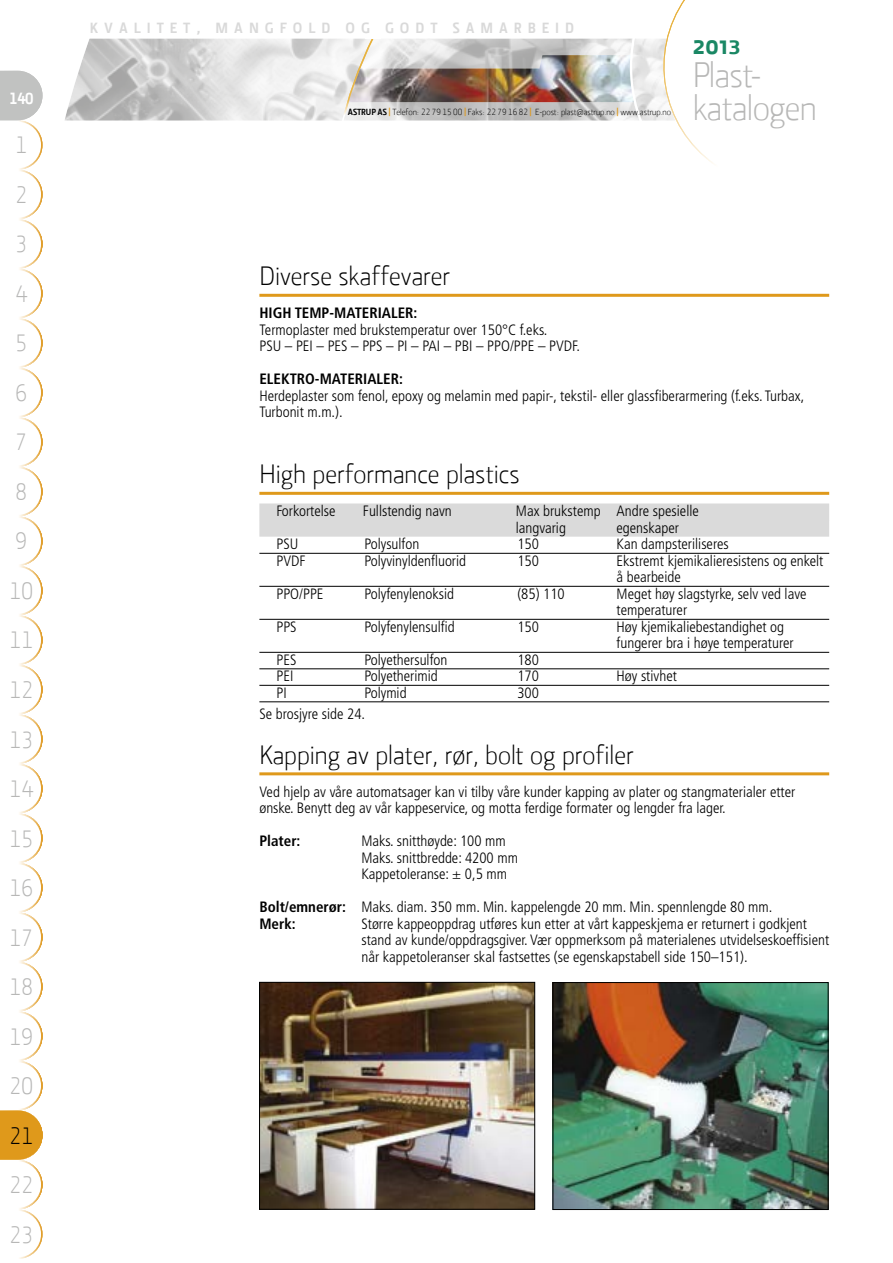
<style>
.page{position:relative;width:893px;height:1263px;background:#fff}
.page>*{position:absolute;margin:0;border:0;box-sizing:border-box;transform-origin:0 0}
.t1{font:300 36px/33px "Section";letter-spacing:-.02em;color:#b7b7b6}
.t2{font:300 27px "Section";color:#000}
.t3{font:700 27px "Section";color:#1a8764}
.t4{font:24px/49.5px "Section Light Caps";letter-spacing:-.02em;color:#b7b7b6}
.t5{font:24px "Section Light Caps";color:#000}
.t6{font:16.5px "Section Bold Caps";color:#fff}
.t7{font:300 condensed 15px/16.5px "Frutiger LT Std";color:#000}
.t8{font:700 condensed 15px "Frutiger LT Std";color:#000}
.t9{font:700 15px "Section";letter-spacing:.4em;color:#d9d9d9}
.t10{font:300 9px "Section";letter-spacing:-.01em;color:#000}
.s1{font-weight:700}
.s2{font-weight:900;color:#df991b}
.s3{font-family:"Section Light Caps";font-weight:400}
.s4{font-family:"Section Bold Caps";font-weight:400;font-size:19.95px}
</style>
<div class="page">
<svg style="left:109px;top:39px;width:230px;height:81px"></svg>
<img style="left:339px;top:38px;width:290px;height:83px">
<svg style="left:629px;top:38px;width:19px;height:83px"></svg>
<svg style="left:648px;top:0;width:65px;height:163px"></svg>
<div style="left:366px;top:34px;width:15px;height:5px;background:#fff"></div>
<svg style="left:65px;top:38px;width:44px;height:83px"></svg>
<svg style="left:0;top:70px;width:43px;height:1189px"></svg>
<hr style="left:259px;top:294px;width:570px;height:3px;background:#df991b">
<hr style="left:259px;top:492px;width:570px;height:3px;background:#df991b">
<div style="left:259px;top:503px;width:570px;height:17px;background:#dadada"></div>
<div style="left:259px;top:520px;width:570px;height:17px;background:#dadada"></div>
<hr style="left:259px;top:553px;width:570px;height:1px;background:#000">
<hr style="left:259px;top:586px;width:570px;height:1px;background:#000">
<hr style="left:259px;top:619px;width:570px;height:1px;background:#000">
<hr style="left:259px;top:652px;width:570px;height:1px;background:#000">
<hr style="left:259px;top:668px;width:570px;height:1px;background:#000">
<hr style="left:259px;top:685px;width:570px;height:1px;background:#000">
<hr style="left:259px;top:701px;width:570px;height:1px;background:#000">
<hr style="left:259px;top:772px;width:570px;height:3px;background:#df991b">
<img style="left:261px;top:984px;width:272px;height:223px">
<div style="left:259px;top:982px;width:276px;height:227px;border:1px solid #000"></div>
<img style="left:555px;top:984px;width:271px;height:224px">
<div style="left:553px;top:982px;width:275px;height:228px;border:1px solid #000"></div>
<p class="t6" style="left:9px;top:88px;width:26px">140</p>
<h3 class="t4" style="left:9px;top:120px;width:25px">1<br>2<br>3<br>4<br>5<br>6<br>7<br>8<br>9<br>10<br>11<br>12<br>13<br>14<br>15<br>16<br>17<br>18<br>19<br>20</h3>
<h3 class="t5" style="left:9px;top:1122px;width:25px">21</h3>
<h3 class="t4" style="left:9px;top:1160px;width:25px">22<br>23</h3>
<p class="t9" style="left:90px;top:19px;width:486px">KVALITET, MANGFOLD OG GODT SAMARBEID</p>
<p class="t10" style="left:348px;top:107px;width:325px"><span class="s1">ASTRUP AS</span> <span class="s2">|</span> Telefon: <span class="s3">22 79 15 00</span> <span class="s2">|</span> Faks: <span class="s3">22 79 16 82</span> <span class="s2">|</span> E-post: plast@astrup.no <span class="s2">|</span> www.astrup.no</p>
<h2 class="t3" style="left:693px;top:29px;width:50px">201<span class="s4">3</span></h2>
<h1 class="t1" style="left:693px;top:59px;width:126px">Plast&shy;katalogen</h1>
<h2 class="t2" style="left:259px;top:261px;width:192px">Diverse skaffevarer</h2>
<p class="t8" style="left:259px;top:304px;width:160px">HIGH TEMP-MATERIALER:</p>
<p class="t7" style="left:259px;top:322px;width:322px">Termoplaster med brukstemperatur over 150°C f.eks.<br>PSU – PEI – PES – PPS – PI – PAI – PBI – PPO/PPE – PVDF.</p>
<p class="t8" style="left:259px;top:370px;width:145px">ELEKTRO-MATERIALER:</p>
<p class="t7" style="left:259px;top:388px;width:546px">Herdeplaster som fenol, epoxy og melamin med papir-, tekstil- eller glassfiberarmering (f.eks. Turbax,<br>Turbonit m.m.).</p>
<h2 class="t2" style="left:259px;top:459px;width:262px">High performance plastics</h2>
<p class="t7" style="left:276px;top:503px;width:61px">Forkortelse</p>
<p class="t7" style="left:363px;top:503px;width:90px">Fullstendig navn</p>
<p class="t7" style="left:516px;top:503px;width:184px">Max brukstemp Andre spesielle langvarig</p>
<p class="t7" style="left:617px;top:520px;width:64px">egenskaper</p>
<p class="t7" style="left:276px;top:536px;width:23px">PSU</p>
<p class="t7" style="left:364px;top:536px;width:57px">Polysulfon</p>
<p class="t7" style="left:517px;top:536px;width:23px">150</p>
<p class="t7" style="left:617px;top:536px;width:114px">Kan dampsteriliseres</p>
<p class="t7" style="left:276px;top:553px;width:31px">PVDF</p>
<p class="t7" style="left:364px;top:553px;width:103px">Polyvinyldenfluorid</p>
<p class="t7" style="left:517px;top:553px;width:23px">150</p>
<p class="t7" style="left:617px;top:553px;width:208px">Ekstremt kjemikalieresistens og enkelt å bearbeide</p>
<p class="t7" style="left:276px;top:586px;width:49px">PPO/PPE</p>
<p class="t7" style="left:364px;top:586px;width:91px">Polyfenylenoksid</p>
<p class="t7" style="left:517px;top:586px;width:49px">(85) 110</p>
<p class="t7" style="left:617px;top:586px;width:191px">Meget høy slagstyrke, selv ved lave temperaturer</p>
<p class="t7" style="left:276px;top:619px;width:22px">PPS</p>
<p class="t7" style="left:364px;top:619px;width:92px">Polyfenylensulfid</p>
<p class="t7" style="left:517px;top:619px;width:23px">150</p>
<p class="t7" style="left:617px;top:619px;width:179px">Høy kjemikaliebestandighet og fungerer bra i høye temperaturer</p>
<p class="t7" style="left:276px;top:652px;width:21px">PES</p>
<p class="t7" style="left:364px;top:652px;width:85px">Polyethersulfon</p>
<p class="t7" style="left:517px;top:652px;width:23px">180</p>
<p class="t7" style="left:276px;top:668px;width:18px">PEI</p>
<p class="t7" style="left:364px;top:668px;width:75px">Polyetherimid</p>
<p class="t7" style="left:517px;top:668px;width:23px">170</p>
<p class="t7" style="left:617px;top:668px;width:62px">Høy stivhet</p>
<p class="t7" style="left:276px;top:685px;width:12px">PI</p>
<p class="t7" style="left:364px;top:685px;width:44px">Polymid</p>
<p class="t7" style="left:517px;top:685px;width:23px">300</p>
<p class="t7" style="left:259px;top:706px;width:107px">Se brosjyre side 24.</p>
<h2 class="t2" style="left:259px;top:739px;width:376px">Kapping av plater, rør, bolt og profiler</h2>
<p class="t7" style="left:259px;top:784px;width:537px">Ved hjelp av våre automatsager kan vi tilby våre kunder kapping av plater og stangmaterialer etter ønske. Benytt deg av vår kappeservice, og motta ferdige formater og lengder fra lager.</p>
<p class="t8" style="left:259px;top:832px;width:43px">Plater:</p>
<p class="t7" style="left:361px;top:833px;width:158px">Maks. snitthøyde: 100 mm<br>Maks. snittbredde: 4200 mm<br>Kappetoleranse: ± 0,5 mm</p>
<p class="t7" style="left:259px;top:899px;width:514px"><span class="s1">Bolt/emnerør:</span> Maks. diam. 350 mm. Min. kappelengde 20 mm. Min. spennlengde 80 mm.<br><span class="s1">Merk:</span></p>
<p class="t7" style="left:361px;top:916px;width:469px">Større kappeoppdrag utføres kun etter at vårt kappeskjema er returnert i godkjent stand av kunde/oppdragsgiver. Vær oppmerksom på materialenes utvidelseskoeffisient når kappetoleranser skal fastsettes (se egenskapstabell side 150–151).</p>
</div>
